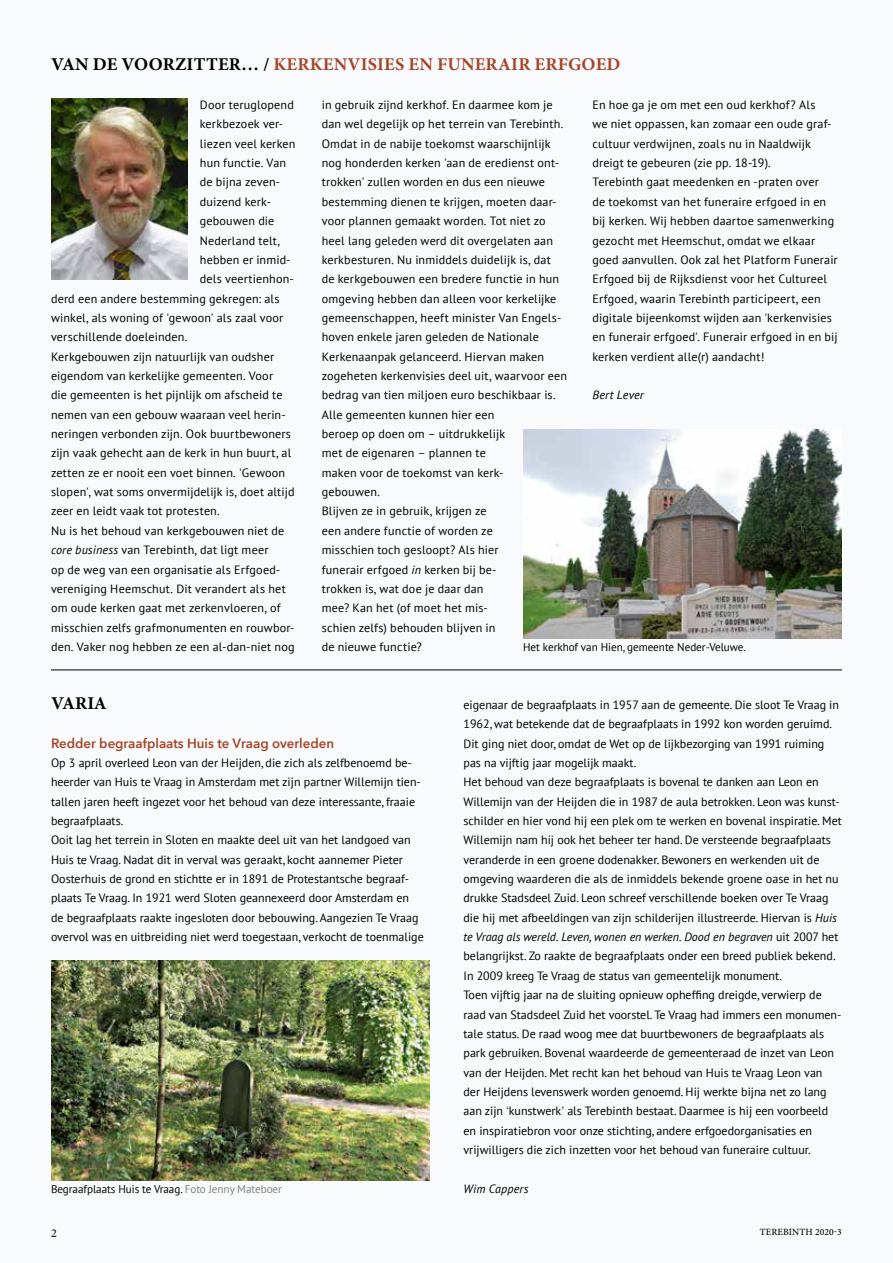
<style>
.page{position:relative;width:893px;height:1263px;background:#f9fafb}
.page>*{position:absolute;margin:0;border:0;box-sizing:border-box;transform-origin:0 0}
.t1{font:700 18px "Minion Pro";letter-spacing:.01em;color:#a54529}
.t2{font:700 18px "Minion Pro";letter-spacing:-.01em;color:#000}
.t3{font:600 13.5px "Avenir Next";color:#a54529}
.t4{font:12px/19.4px "PT Sans";color:#000}
.t5{font:italic 12px "PT Sans";letter-spacing:.015em;color:#000}
.t6{font:12px "Minion Pro";color:#000}
.t7{font:11.25px "PT Sans";letter-spacing:-.005em;color:#000}
.t8{font:500 9.6px "Minion Pro";letter-spacing:.01em;color:#000}
.s1{color:#000}
.s2{font-style:italic}
.s3{font-style:inherit}
.s4{color:#818181}
.s5{font-family:"Adobe Garamond Pro"}
</style>
<div class="page">
<hr style="left:51px;top:669px;width:791px;height:1px;background:#000">
<img style="left:51px;top:99px;width:136px;height:180px">
<img style="left:523px;top:429px;width:319px;height:209px">
<img style="left:51px;top:960px;width:378px;height:220px">
<h1 class="t1" style="left:51px;top:52px;width:571px"><span class="s1">VAN DE VOORZITTER… /</span> KERKENVISIES EN FUNERAIR ERFGOED</h1>
<p class="t4" style="left:200px;top:95px;width:96px">Door teruglopend</p>
<p class="t4" style="left:200px;top:114px;width:85px">kerkbezoek ver-</p>
<p class="t4" style="left:200px;top:134px;width:97px">liezen veel kerken</p>
<p class="t4" style="left:200px;top:153px;width:88px">hun functie. Van</p>
<p class="t4" style="left:200px;top:172px;width:82px">de bijna zeven-</p>
<p class="t4" style="left:200px;top:192px;width:73px">duizend kerk-</p>
<p class="t4" style="left:200px;top:211px;width:76px">gebouwen die</p>
<p class="t4" style="left:200px;top:230px;width:81px">Nederland telt,</p>
<p class="t4" style="left:200px;top:250px;width:92px">hebben er inmid-</p>
<p class="t4" style="left:200px;top:269px;width:96px">dels veertienhon-</p>
<p class="t4" style="left:51px;top:288px;width:230px">derd een andere bestemming gekregen: als</p>
<p class="t4" style="left:51px;top:308px;width:234px">winkel, als woning of 'gewoon' als zaal voor</p>
<p class="t4" style="left:51px;top:327px;width:138px">verschillende doeleinden.</p>
<p class="t4" style="left:51px;top:346px;width:225px">Kerkgebouwen zijn natuurlijk van oudsher</p>
<p class="t4" style="left:51px;top:366px;width:224px">eigendom van kerkelijke gemeenten. Voor</p>
<p class="t4" style="left:51px;top:385px;width:233px">die gemeenten is het pijnlijk om afscheid te</p>
<p class="t4" style="left:51px;top:404px;width:236px">nemen van een gebouw waaraan veel herin-</p>
<p class="t4" style="left:51px;top:424px;width:241px">neringen verbonden zijn. Ook buurtbewoners</p>
<p class="t4" style="left:51px;top:443px;width:242px">zijn vaak gehecht aan de kerk in hun buurt, al</p>
<p class="t4" style="left:51px;top:463px;width:236px">zetten ze er nooit een voet binnen. 'Gewoon</p>
<p class="t4" style="left:51px;top:482px;width:245px">slopen', wat soms onvermijdelijk is, doet altijd</p>
<p class="t4" style="left:51px;top:501px;width:170px">zeer en leidt vaak tot protesten.</p>
<p class="t4" style="left:51px;top:521px;width:235px">Nu is het behoud van kerkgebouwen niet de</p>
<p class="t4" style="left:51px;top:540px;width:219px"><span class="s2">core business</span> van Terebinth, dat ligt meer</p>
<p class="t4" style="left:51px;top:559px;width:231px">op de weg van een organisatie als Erfgoed-</p>
<p class="t4" style="left:51px;top:579px;width:236px">vereniging Heemschut. Dit verandert als het</p>
<p class="t4" style="left:51px;top:598px;width:231px">om oude kerken gaat met zerkenvloeren, of</p>
<p class="t4" style="left:51px;top:617px;width:245px">misschien zelfs grafmonumenten en rouwbor-</p>
<p class="t4" style="left:51px;top:637px;width:245px">den. Vaker nog hebben ze een al-dan-niet nog</p>
<p class="t4" style="left:322px;top:95px;width:247px">in gebruik zijnd kerkhof. En daarmee kom je dan wel degelijk op het terrein van Terebinth.<br>Omdat in de nabije toekomst waarschijnlijk nog honderden kerken 'aan de eredienst ont&shy;trokken' zullen worden en dus een nieuwe bestemming dienen te krijgen, moeten daar&shy;voor plannen gemaakt worden. Tot niet zo heel lang geleden werd dit overgelaten aan kerkbesturen. Nu inmiddels duidelijk is, dat<br>de kerkgebouwen een bredere functie in hun omgeving hebben dan alleen voor kerkelijke gemeenschappen, heeft minister Van Engels&shy;hoven enkele jaren geleden de Nationale Kerkenaanpak gelanceerd. Hiervan maken zogeheten kerkenvisies deel uit, waarvoor een bedrag van tien miljoen euro beschikbaar is.<br>Alle gemeenten kunnen hier een<br>beroep op doen om <span class="s3">–</span> uitdrukkelijk<br>met de eigenaren <span class="s3">–</span> plannen te<br>maken voor de toekomst van kerk-<br>gebouwen.<br>Blijven ze in gebruik, krijgen ze<br>een andere functie of worden ze<br>misschien toch gesloopt? Als hier<br>funerair erfgoed <span class="s2">in</span> kerken bij be-<br>trokken is, wat doe je daar dan<br>mee? Kan het (of moet het mis-<br>schien zelfs) behouden blijven in<br>de nieuwe functie?</p>
<p class="t4" style="left:592px;top:95px;width:247px">En hoe ga je om met een oud kerkhof? Als<br>we niet oppassen, kan zomaar een oude graf&shy;cultuur verdwijnen, zoals nu in Naaldwijk dreigt te gebeuren (zie pp. 18-19).<br>Terebinth gaat meedenken en -praten over<br>de toekomst van het funeraire erfgoed in en bij kerken. Wij hebben daartoe samenwerking gezocht met Heemschut, omdat we elkaar goed aanvullen. Ook zal het Platform Funerair Erfgoed bij de Rijksdienst voor het Cultureel Erfgoed, waarin Terebinth participeert, een digitale bijeenkomst wijden aan 'kerkenvisies en funerair erfgoed'. Funerair erfgoed in en bij kerken verdient alle(r) aandacht!</p>
<p class="t5" style="left:592px;top:387px;width:53px">Bert Lever</p>
<p class="t7" style="left:523px;top:640px;width:224px">Het kerkhof van Hien, gemeente Neder-Veluwe.</p>
<h1 class="t2" style="left:51px;top:690px;width:57px">VARIA</h1>
<p class="t3" style="left:51px;top:731px;width:285px">Redder begraafplaats Huis te Vraag overleden</p>
<p class="t4" style="left:51px;top:753px;width:374px">Op 3 april overleed Leon van der Heijden, die zich als zelfbenoemd be&shy;heerder van Huis te Vraag in Amsterdam met zijn partner Willemijn tien&shy;tallen jaren heeft ingezet voor het behoud van deze interessante, fraaie begraafplaats.<br>Ooit lag het terrein in Sloten en maakte deel uit van het landgoed van Huis te Vraag. Nadat dit in verval was geraakt, kocht aannemer Pieter Oosterhuis de grond en stichtte er in 1891 de Protestantsche begraaf&shy;plaats Te Vraag. In 1921 werd Sloten geannexeerd door Amsterdam en de begraafplaats raakte ingesloten door bebouwing. Aangezien Te Vraag overvol was en uitbreiding niet werd toegestaan, verkocht de toenmalige</p>
<p class="t7" style="left:51px;top:1181px;width:232px">Begraafplaats Huis te Vraag. <span class="s4">Foto Jenny Mateboer</span></p>
<p class="t6" style="left:51px;top:1225px;width:7px">2</p>
<p class="t4" style="left:463px;top:695px;width:380px">eigenaar de begraafplaats in 1957 aan de gemeente. Die sloot Te Vraag in 1962, wat betekende dat de begraafplaats in 1992 kon worden geruimd.<br>Dit ging niet door, omdat de Wet op de lijkbezorging van 1991 ruiming pas na vijftig jaar mogelijk maakt.<br>Het behoud van deze begraafplaats is bovenal te danken aan Leon en Willemijn van der Heijden die in 1987 de aula betrokken. Leon was kunst&shy;schilder en hier vond hij een plek om te werken en bovenal inspiratie. Met Willemijn nam hij ook het beheer ter hand. De versteende begraafplaats veranderde in een groene dodenakker. Bewoners en werkenden uit de omgeving waarderen die als de inmiddels bekende groene oase in het nu drukke Stadsdeel Zuid. Leon schreef verschillende boeken over Te Vraag die hij met afbeeldingen van zijn schilderijen illustreerde. Hiervan is <span class="s2">Huis te Vraag als wereld. Leven, wonen en werken. Dood en begraven</span> uit 2007 het belangrijkst. Zo raakte de begraafplaats onder een breed publiek bekend.<br>In 2009 kreeg Te Vraag de status van gemeentelijk monument.<br>Toen vijftig jaar na de sluiting opnieuw opheffing dreigde, verwierp de raad van Stadsdeel Zuid het voorstel. Te Vraag had immers een monumen&shy;tale status. De raad woog mee dat buurtbewoners de begraafplaats als park gebruiken. Bovenal waardeerde de gemeenteraad de inzet van Leon van der Heijden. Met recht kan het behoud van Huis te Vraag Leon van der Heijdens levenswerk worden genoemd. Hij werkte bijna net zo lang aan zijn <span class="s5">‘</span>kunstwerk<span class="s5">’</span> als Terebinth bestaat. Daarmee is hij een voorbeeld en inspiratiebron voor onze stichting, andere erfgoedorganisaties en vrijwilligers die zich inzetten voor het behoud van funeraire cultuur.</p>
<p class="t5" style="left:463px;top:1181px;width:67px">Wim Cappers</p>
<p class="t8" style="left:760px;top:1225px;width:83px">TEREBINTH 2020-3</p>
</div>
